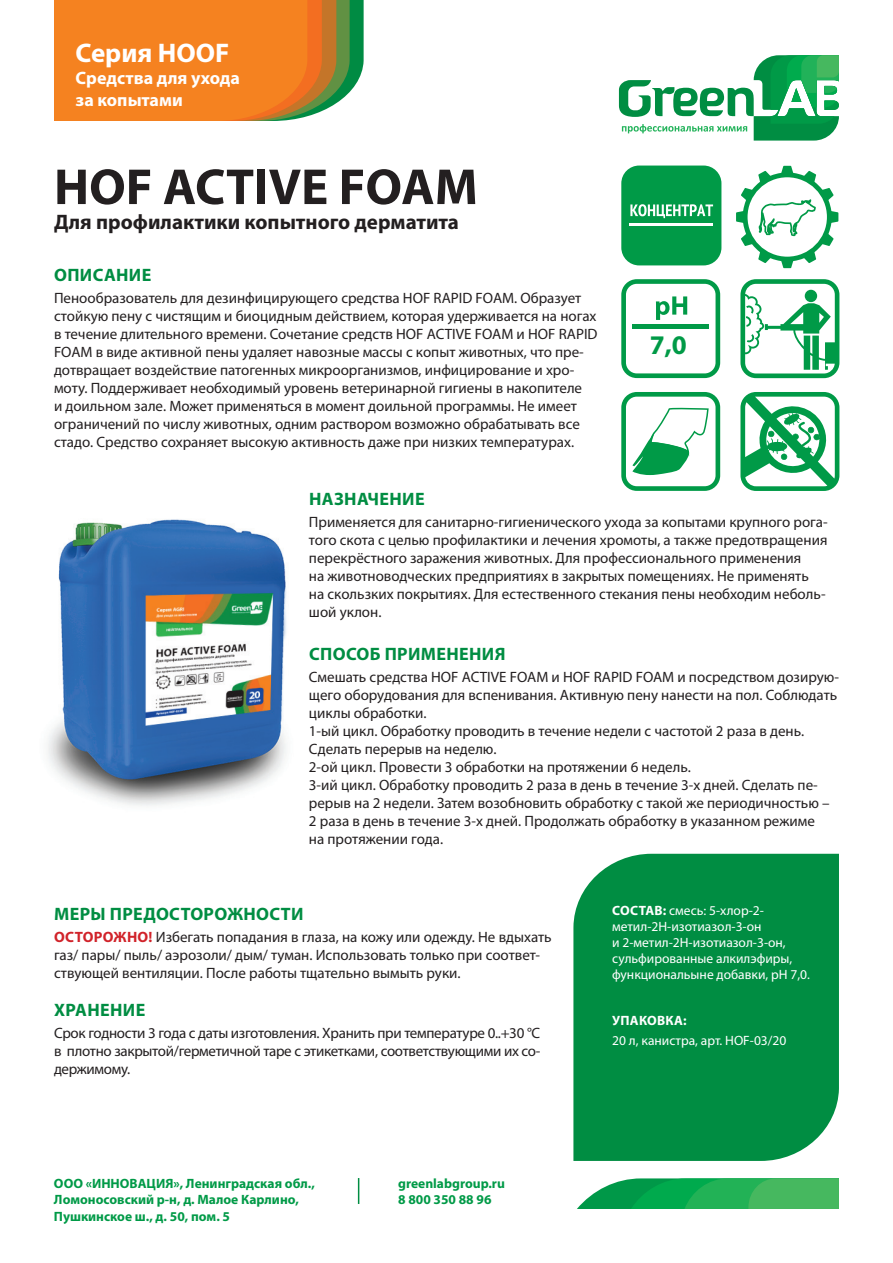
<style>
.page{position:relative;width:893px;height:1263px;background:#fff}
.page>*{position:absolute;margin:0;border:0;box-sizing:border-box;transform-origin:0 0}
.t1{font:700 51px "Myriad Pro";color:#231f20}
.t2{font:700 27px "Myriad Pro";color:#fff}
.t3{font:700 27px "Myriad Pro";color:#009a47}
.t4{font:700 21px "Myriad Pro";color:#231f20}
.t5{font:700 18px "Myriad Pro";letter-spacing:.02em;color:#008d42}
.t6{font:700 18px/21.6px "Myriad Pro";color:#fff}
.t7{font:15px/18px "Myriad Pro";color:#231f20}
.t8{font:13.5px/16.2px "Myriad Pro";color:#fff}
.t9{font:700 13.5px/16.2px "Myriad Pro";color:#009a47}
.t10{font:700 13.5px "Myriad Pro";letter-spacing:.02em;color:#fff}
.s1{font-weight:700;color:#d1232a}
.s2{font-weight:700}
</style>
<div class="page">
<svg style="left:619px;top:55px;width:220px;height:86px"></svg>
<div style="left:573px;top:854px;width:266px;height:307px;background:#008d42"></div>
<svg style="left:358px;top:1178px;width:1px;height:26px"></svg>
<svg style="left:621px;top:279px;width:99px;height:99px"></svg>
<svg style="left:577px;top:1178px;width:262px;height:31px;background:#32b362"></svg>
<div style="left:621px;top:166px;width:100px;height:99px;background:#009a47;border-radius:18px"></div>
<svg style="left:630px;top:204px;width:83px;height:14px"></svg>
<hr style="left:630px;top:223px;width:83px;height:3px;background:#fff">
<svg style="left:740px;top:279px;width:99px;height:99px"></svg>
<svg style="left:54px;top:0;width:310px;height:121px;background:#e1852b"></svg>
<svg style="left:740px;top:392px;width:99px;height:99px"></svg>
<svg style="left:736px;top:166px;width:102px;height:102px"></svg>
<svg style="left:621px;top:392px;width:99px;height:99px"></svg>
<img style="left:48px;top:519px;width:239px;height:287px">
<h2 class="t2" style="left:76px;top:38px;width:155px">Серия HOOF</h2>
<p class="t6" style="left:76px;top:67px;width:166px">Средства для ухода за копытами</p>
<h1 class="t1" style="left:54px;top:158px;width:425px">HOF ACTIVE FOAM</h1>
<h3 class="t4" style="left:54px;top:210px;width:406px">Для профилактики копытного дерматита</h3>
<p class="t5" style="left:54px;top:265px;width:99px">ОПИСАНИЕ</p>
<p class="t7" style="left:54px;top:289px;width:545px">Пенообразователь для дезинфицирующего средства HOF RAPID FOAM. Образует стойкую пену с чистящим и биоцидным действием, которая удерживается на ногах в течение длительного времени. Сочетание средств HOF ACTIVE FOAM и HOF RAPID FOAM в виде активной пены удаляет навозные массы с копыт животных, что пре&shy;дотвращает воздействие патогенных микроорганизмов, инфицирование и хро&shy;моту. Поддерживает необходимый уровень ветеринарной гигиены в накопителе<br>и доильном зале. Может применяться в момент доильной программы. Не имеет ограничений по числу животных, одним раствором возможно обрабатывать все стадо. Средство сохраняет высокую активность даже при низких температурах.</p>
<h2 class="t3" style="left:650px;top:330px;width:38px">7,0</h2>
<p class="t5" style="left:309px;top:488px;width:117px">НАЗНАЧЕНИЕ</p>
<p class="t7" style="left:309px;top:513px;width:520px">Применяется для санитарно-гигиенического ухода за копытами крупного рога&shy;того скота с целью профилактики и лечения хромоты, а также предотвращения перекрёстного заражения животных. Для профессионального применения<br>на животноводческих предприятиях в закрытых помещениях. Не применять на скользких покрытиях. Для естественного стекания пены необходим неболь&shy;шой уклон.</p>
<p class="t5" style="left:309px;top:644px;width:198px">СПОСОБ ПРИМЕНЕНИЯ</p>
<p class="t7" style="left:309px;top:669px;width:532px">Смешать средства HOF ACTIVE FOAM и HOF RAPID FOAM и посредством дозирую&shy;щего оборудования для вспенивания. Активную пену нанести на пол. Соблюдать циклы обработки.<br>1-ый цикл. Обработку проводить в течение недели с частотой 2 раза в день.<br>Сделать перерыв на неделю.<br>2-ой цикл. Провести 3 обработки на протяжении 6 недель.<br>3-ий цикл. Обработку проводить 2 раза в день в течение 3-х дней. Сделать пе&shy;рерыв на 2 недели. Затем возобновить обработку с такой же периодичностью – 2 раза в день в течение 3-х дней. Продолжать обработку в указанном режиме<br>на протяжении года.</p>
<p class="t5" style="left:54px;top:904px;width:251px">МЕРЫ ПРЕДОСТОРОЖНОСТИ</p>
<p class="t7" style="left:54px;top:928px;width:499px"><span class="s1">ОСТОРОЖНО!</span> Избегать попадания в глаза, на кожу или одежду. Не вдыхать газ/ пары/ пыль/ аэрозоли/ дым/ туман. Использовать только при соответ&shy;ствующей вентиляции. После работы тщательно вымыть руки.</p>
<p class="t5" style="left:54px;top:1000px;width:93px">ХРАНЕНИЕ</p>
<p class="t7" style="left:54px;top:1024px;width:488px;text-align:justify">Срок годности 3 года с даты изготовления. Хранить при температуре 0..+30 °С в плотно закрытой/герметичной таре с этикетками, соответствующими их со&shy;держимому.</p>
<p class="t9" style="left:54px;top:1176px;width:262px">ООО «ИННОВАЦИЯ», Ленинградская обл.,<br>Ломоносовский р-н, д. Малое Карлино,<br>Пушкинское ш., д. 50, пом. 5</p>
<p class="t9" style="left:398px;top:1176px;width:108px">greenlabgroup.ru<br>8 800 350 88 96</p>
<p class="t8" style="left:612px;top:902px;width:199px"><span class="s2">СОСТАВ:</span> смесь: 5-хлор-2- метил-2H-изотиазол-3-он<br>и 2-метил-2H-изотиазол-3-он, сульфированные алкилэфиры, функциональыне добавки, рН 7,0.</p>
<p class="t10" style="left:612px;top:1012px;width:76px">УПАКОВКА:</p>
<p class="t8" style="left:612px;top:1033px;width:176px">20 л, канистра, арт. HOF-03/20</p>
</div>
